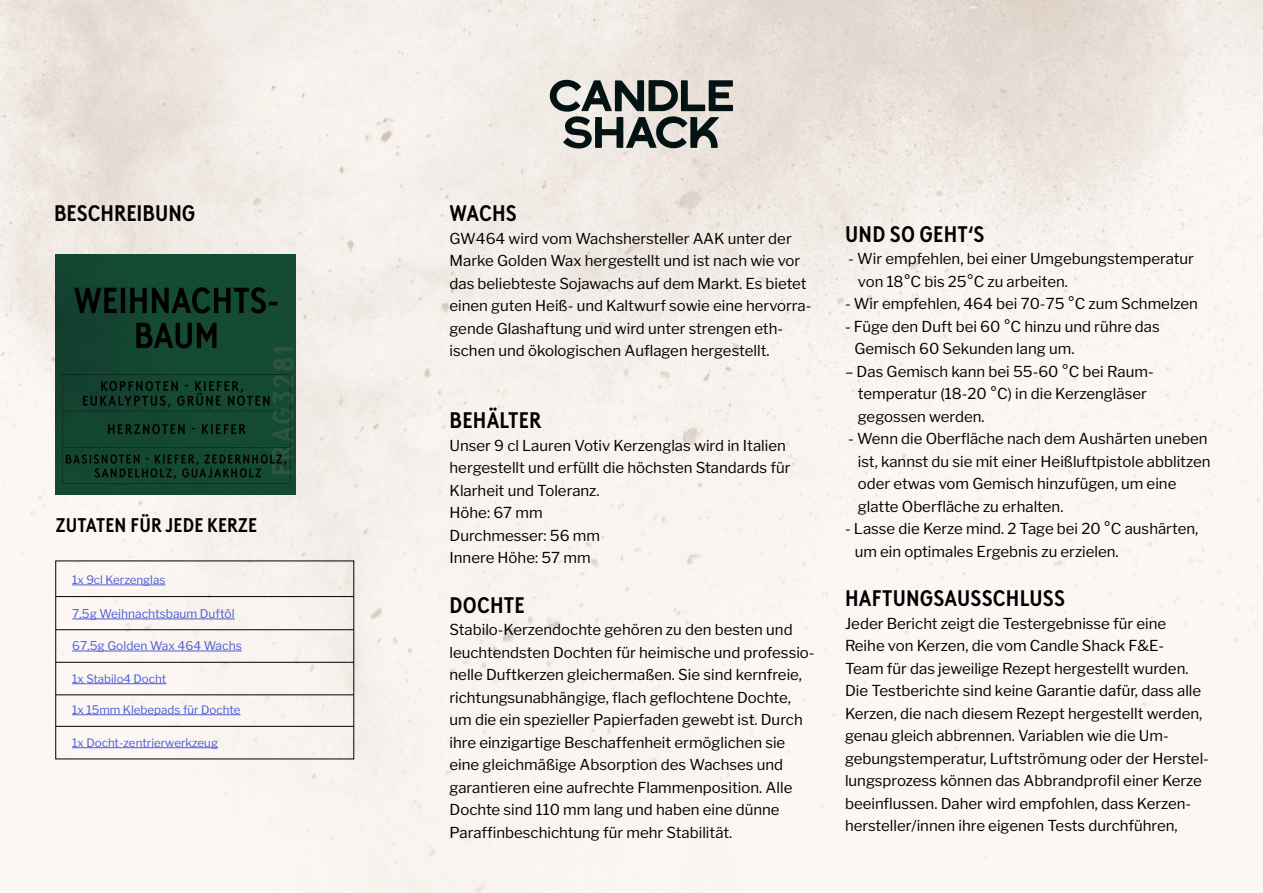
<style>
.page{position:relative;width:1263px;height:893px;background:#fff}
.page>*{position:absolute;margin:0;border:0;box-sizing:border-box;transform-origin:0 0}
.t1{font:700 22.5px "Brown Cond LL";letter-spacing:.01em;color:#000}
.t2{font:700 19.8px "Brown Cond LL";letter-spacing:.01em;color:#000}
.t3{font:15px/22.5px "Libre Franklin";color:#000}
.t4{font:12px "Libre Franklin";color:#4f5cd6}
.t5{font:11.7px "Libre Franklin";color:#4f5cd6}
.t6{font:11.55px "Libre Franklin";color:#4f5cd6}
.s1{font-size:11.7px}
</style>
<div class="page">
<img style="left:0;top:0;width:1263px;height:893px">
<svg style="left:550px;top:80px;width:183px;height:69px;background:#898c88"></svg>
<hr style="left:56px;top:596px;width:298px;height:1px;background:#000">
<hr style="left:72px;top:585px;width:93px;height:1px;background:#4f5cd6">
<hr style="left:56px;top:662px;width:298px;height:1px;background:#000">
<hr style="left:56px;top:629px;width:298px;height:1px;background:#000">
<hr style="left:56px;top:695px;width:298px;height:1px;background:#000">
<svg style="left:72px;top:683px;width:14px;height:1px"></svg>
<hr style="left:86px;top:683px;width:45px;height:1px;background:#4f5cd6">
<hr style="left:131px;top:683px;width:35px;height:1px;background:#4f5cd6">
<hr style="left:72px;top:714px;width:168px;height:1px;background:#4f5cd6">
<hr style="left:56px;top:726px;width:298px;height:1px;background:#000">
<hr style="left:72px;top:747px;width:146px;height:1px;background:#4f5cd6">
<hr style="left:72px;top:651px;width:170px;height:1px;background:#4f5cd6">
<hr style="left:72px;top:619px;width:163px;height:1px;background:#4f5cd6">
<img style="left:55px;top:254px;width:241px;height:241px">
<h1 class="t1" style="left:54px;top:196px;width:143px">BESCHREIBUNG</h1>
<h1 class="t1" style="left:450px;top:196px;width:69px">WACHS</h1>
<p class="t3" style="left:449px;top:226px;width:363px">GW464 wird vom Wachshersteller AAK unter der Marke Golden Wax hergestellt und ist nach wie vor das beliebteste Sojawachs auf dem Markt. Es bietet einen guten Heiß- und Kaltwurf sowie eine hervorra&shy;gende Glashaftung und wird unter strengen eth&shy;ischen und ökologischen Auflagen hergestellt.</p>
<h2 class="t2" style="left:56px;top:510px;width:203px">ZUTATEN FÜR JEDE KERZE</h2>
<p class="t5" style="left:72px;top:571px;width:95px">1x 9cl Kerzenglas</p>
<p class="t4" style="left:72px;top:604px;width:164px">7,5g Weihnachtsbaum Duftöl</p>
<p class="t4" style="left:72px;top:636px;width:171px">67,5g Golden Wax 464 Wachs</p>
<p class="t6" style="left:72px;top:670px;width:96px"><span class="s1">1x</span> Stabilo4 <span class="s1">Docht</span></p>
<p class="t5" style="left:72px;top:700px;width:170px">1x 15mm Klebepads für Dochte</p>
<p class="t5" style="left:72px;top:733px;width:147px">1x Docht-zentrierwerkzeug</p>
<h1 class="t1" style="left:450px;top:403px;width:93px">BEHÄLTER</h1>
<p class="t3" style="left:449px;top:433px;width:342px">Unser 9 cl Lauren Votiv Kerzenglas wird in Italien hergestellt und erfüllt die höchsten Standards für<br>Klarheit und Toleranz.<br>Höhe: 67 mm<br>Durchmesser: 56 mm<br>Innere Höhe: 57 mm</p>
<h1 class="t1" style="left:450px;top:588px;width:77px">DOCHTE</h1>
<p class="t3" style="left:449px;top:617px;width:367px">Stabilo-Kerzendochte gehören zu den besten und leuchtendsten Dochten für heimische und professio&shy;nelle Duftkerzen gleichermaßen. Sie sind kernfreie, richtungsunabhängige, flach geflochtene Dochte, um die ein spezieller Papierfaden gewebt ist. Durch ihre einzigartige Beschaffenheit ermöglichen sie eine gleichmäßige Absorption des Wachses und garantieren eine aufrechte Flammenposition. Alle Dochte sind 110 mm lang und haben eine dünne Paraffinbeschichtung für mehr Stabilität.</p>
<h1 class="t1" style="left:845px;top:216px;width:141px">UND SO GEHT‘S</h1>
<p class="t3" style="left:858px;top:246px;width:338px;text-indent:-10px">- Wir empfehlen, bei einer Umgebungstemperatur von 18°C bis 25°C zu arbeiten.</p>
<p class="t3" style="left:845px;top:291px;width:354px">- Wir empfehlen, 464 bei 70-75 °C zum Schmelzen</p>
<p class="t3" style="left:854px;top:313px;width:307px;text-indent:-9px">- Füge den Duft bei 60 °C hinzu und rühre das<br>Gemisch 60 Sekunden lang um.</p>
<p class="t3" style="left:858px;top:358px;width:297px;text-indent:-13px">– Das Gemisch kann bei 55-60 °C bei Raum&shy;temperatur (18-20 °C) in die Kerzengläser gegossen werden.</p>
<p class="t3" style="left:858px;top:426px;width:354px;text-indent:-10px">- Wenn die Oberfläche nach dem Aushärten uneben ist, kannst du sie mit einer Heißluftpistole abblitzen oder etwas vom Gemisch hinzufügen, um eine glatte Oberfläche zu erhalten.</p>
<p class="t3" style="left:855px;top:516px;width:345px;text-indent:-10px">- Lasse die Kerze mind. 2 Tage bei 20 °C aushärten, um ein optimales Ergebnis zu erzielen.</p>
<h1 class="t1" style="left:845px;top:581px;width:221px">HAFTUNGSAUSSCHLUSS</h1>
<p class="t3" style="left:845px;top:610px;width:365px">Jeder Bericht zeigt die Testergebnisse für eine Reihe von Kerzen, die vom Candle Shack F&amp;E-<br>Team für das jeweilige Rezept hergestellt wurden.<br>Die Testberichte sind keine Garantie dafür, dass alle Kerzen, die nach diesem Rezept hergestellt werden, genau gleich abbrennen. Variablen wie die Um&shy;gebungstemperatur, Luftströmung oder der Herstel&shy;lungsprozess können das Abbrandprofil einer Kerze beeinflussen. Daher wird empfohlen, dass Kerzen&shy;hersteller/innen ihre eigenen Tests durchführen,</p>
</div>
